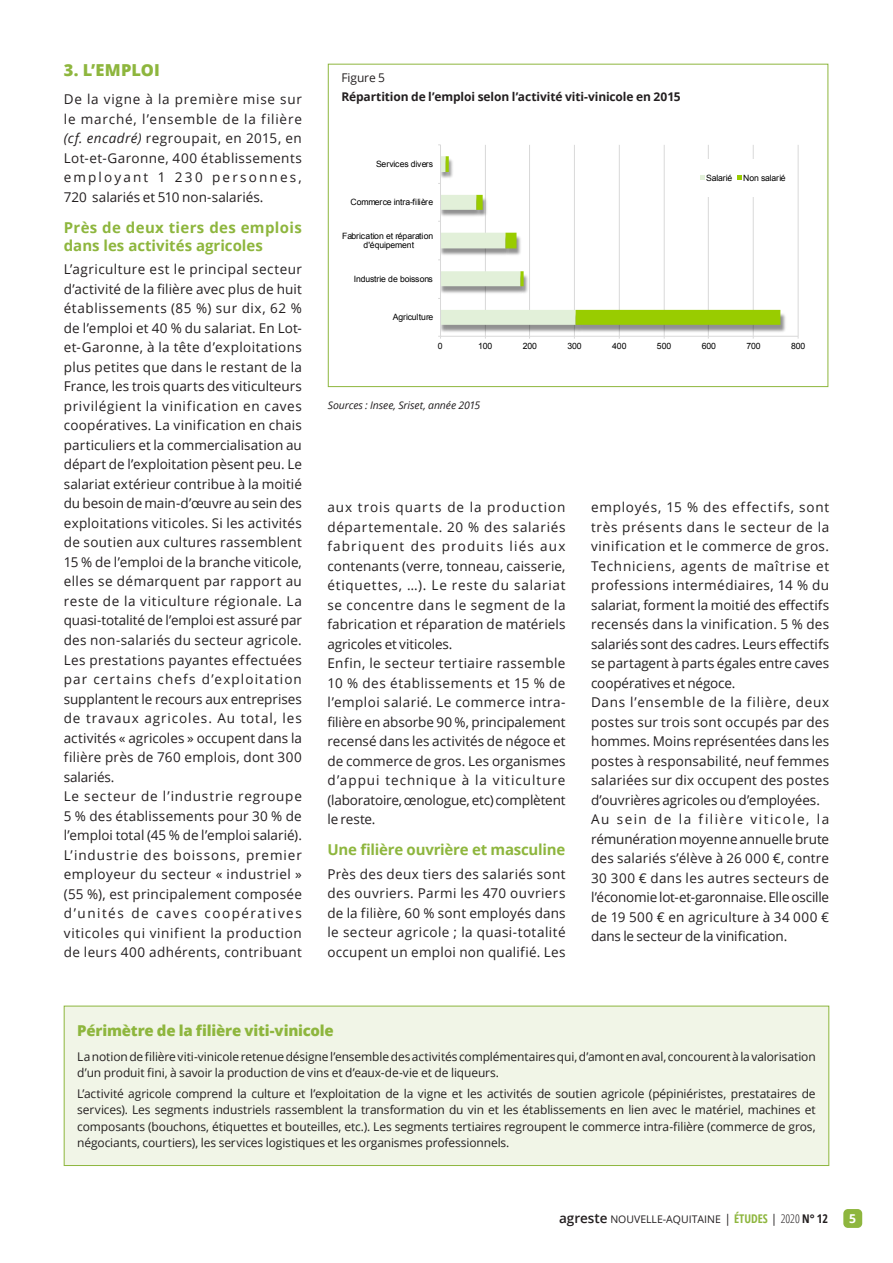
<style>
.page{position:relative;width:893px;height:1263px;background:#fff}
.page>*{position:absolute;margin:0;border:0;box-sizing:border-box;transform-origin:0 0}
.ETUDES_FF_TitreChapi{font:800 16.5px "Open Sans";letter-spacing:.005em;color:#8eb63e}
.ETUDES_Intertitre_N2{font:700 15px/18px "Open Sans";color:#8eb63e}
.ETUDES_FF_EncartTitr{font:800 15px "Open Sans";letter-spacing:-.015em;color:#8eb63e}
.ETUDES_Texte{font:13.5px/19.5px "Open Sans";letter-spacing:.01em;color:#231f20;text-align:justify}
.t1{font:700 12.15px "Open Sans";color:#fff}
.ETUDES_FF_EncartTitr-2{font:12px/16.5px "Open Sans";letter-spacing:-.01em;color:#231f20}
.ETUDES_TitreFigures{font:700 12px "Open Sans";letter-spacing:-.01em;color:#231f20}
.ETUDES_NumFigures{font:12px "Open Sans";letter-spacing:-.01em;color:#231f20}
.t2{font:10.5px "Open Sans";color:#231f20}
.ETUDES_Sources{font:italic 10.5px "Open Sans";letter-spacing:-.01em;color:#231f20}
.t3{font:8.7px/9.6px "Arial";letter-spacing:-.01em;color:#000;text-align:center}
.s1{font-style:italic}
.s2{font-weight:600;font-size:13.5px}
.s3{font-size:12px}
.s4{font-weight:700;font-stretch:condensed;font-size:12px;color:#8eb63e}
.s5{font-weight:300;font-stretch:condensed;font-size:12px}
.s6{font-weight:700;font-stretch:condensed;font-size:12px}
</style>
<div class="page">
<div style="left:843px;top:1209px;width:19px;height:19px;background:#8eb63e;border-radius:5px"></div>
<div style="left:64px;top:1006px;width:765px;height:159px;background:#f1f5e7"></div>
<div style="left:64px;top:1006px;width:765px;height:160px;border:1px solid #8eb63e"></div>
<div style="left:328px;top:64px;width:500px;height:323px;border:1px solid #8eb63e"></div>
<hr style="left:485px;top:145px;width:1px;height:191px;background:#d9d9d9">
<hr style="left:529px;top:145px;width:1px;height:191px;background:#d9d9d9">
<hr style="left:574px;top:145px;width:1px;height:191px;background:#d9d9d9">
<hr style="left:619px;top:145px;width:1px;height:191px;background:#d9d9d9">
<hr style="left:664px;top:145px;width:1px;height:191px;background:#d9d9d9">
<hr style="left:708px;top:145px;width:1px;height:191px;background:#d9d9d9">
<hr style="left:753px;top:145px;width:1px;height:191px;background:#d9d9d9">
<hr style="left:798px;top:145px;width:1px;height:191px;background:#d9d9d9">
<img style="left:442px;top:155px;width:344px;height:180px">
<svg style="left:576px;top:156px;width:204px;height:169px"></svg>
<hr style="left:440px;top:336px;width:358px;height:1px;background:#d9d9d9">
<hr style="left:440px;top:145px;width:1px;height:191px;background:#d9d9d9">
<svg style="left:438px;top:156px;width:138px;height:169px"></svg>
<div style="left:695px;top:159px;width:92px;height:37px;background:#fff"></div>
<svg style="left:700px;top:175px;width:5px;height:5px"></svg>
<svg style="left:737px;top:175px;width:5px;height:5px"></svg>
<p class="ETUDES_FF_TitreChapi" style="left:64px;top:58px;width:98px">3. L’EMPLOI</p>
<p class="ETUDES_Texte" style="left:64px;top:89px;width:240px">De la vigne à la première mise sur le marché, l’ensemble de la filière <span class="s1">(cf. encadré)</span> regroupait, en 2015, en Lot-et-Garonne, 400 établissements employant 1 230 personnes, 720 salariés et 510 non-salariés.</p>
<p class="ETUDES_Intertitre_N2" style="left:64px;top:218px;width:240px">Près de deux tiers des emplois dans les activités agricoles</p>
<p class="ETUDES_Texte" style="left:64px;top:259px;width:240px">L’agriculture est le principal secteur d’activité de la filière avec plus de huit établissements (85 %) sur dix, 62 % de l’emploi et 40 % du salariat. En Lot&shy;et-Garonne, à la tête d’exploitations plus petites que dans le restant de la France, les trois quarts des viticulteurs privilégient la vinification en caves coopératives. La vinification en chais particuliers et la commercialisation au départ de l’exploitation pèsent peu. Le salariat extérieur contribue à la moitié du besoin de main-d’œuvre au sein des exploitations viticoles. Si les activités de soutien aux cultures rassemblent 15 % de l’emploi de la branche viticole, elles se démarquent par rapport au reste de la viticulture régionale. La quasi-totalité de l’emploi est assuré par des non-salariés du secteur agricole.<br>Les prestations payantes effectuées par certains chefs d’exploitation supplantent le recours aux entreprises de travaux agricoles. Au total, les activités « agricoles » occupent dans la filière près de 760 emplois, dont 300 salariés.</p>
<p class="ETUDES_Texte" style="left:64px;top:786px;width:240px">Le secteur de l’industrie regroupe 5 % des établissements pour 30 % de l’emploi total (45 % de l’emploi salarié).<br>L’industrie des boissons, premier employeur du secteur « industriel » (55 %), est principalement composée d’unités de caves coopératives viticoles qui vinifient la production de leurs 400 adhérents, contribuant</p>
<p class="ETUDES_NumFigures" style="left:341px;top:70px;width:45px">Figure 5</p>
<p class="ETUDES_TitreFigures" style="left:341px;top:88px;width:341px">Répartition de l’emploi selon l’activité viti-vinicole en 2015</p>
<p class="t3" style="left:376px;top:159px;width:59px">Services divers</p>
<p class="t3" style="left:350px;top:197px;width:84px">Commerce intra-filière</p>
<p class="t3" style="left:342px;top:231px;width:93px">Fabrication et réparation d'équipement</p>
<p class="t3" style="left:354px;top:274px;width:81px">Industrie de boissons</p>
<p class="t3" style="left:393px;top:312px;width:42px">Agriculture</p>
<p class="t3" style="left:706px;top:173px;width:81px">Salarié Non salarié</p>
<p class="t3" style="left:438px;top:342px;width:6px">0</p>
<p class="t3" style="left:478px;top:342px;width:16px">100</p>
<p class="t3" style="left:523px;top:342px;width:16px">200</p>
<p class="t3" style="left:567px;top:342px;width:16px">300</p>
<p class="t3" style="left:612px;top:342px;width:16px">400</p>
<p class="t3" style="left:657px;top:342px;width:16px">500</p>
<p class="t3" style="left:702px;top:342px;width:16px">600</p>
<p class="t3" style="left:746px;top:342px;width:16px">700</p>
<p class="t3" style="left:791px;top:342px;width:16px">800</p>
<p class="ETUDES_Sources" style="left:328px;top:398px;width:154px">Sources : Insee, Sriset, année 2015</p>
<p class="ETUDES_Texte" style="left:327px;top:497px;width:240px">aux trois quarts de la production départementale. 20 % des salariés fabriquent des produits liés aux contenants (verre, tonneau, caisserie, étiquettes, …). Le reste du salariat se concentre dans le segment de la fabrication et réparation de matériels agricoles et viticoles.</p>
<p class="ETUDES_Texte" style="left:327px;top:653px;width:240px">Enfin, le secteur tertiaire rassemble 10 % des établissements et 15 % de l’emploi salarié. Le commerce intra&shy;filière en absorbe 90 %, principalement recensé dans les activités de négoce et de commerce de gros. Les organismes d’appui technique à la viticulture (laboratoire, œnologue, etc) complètent le reste.</p>
<p class="ETUDES_Intertitre_N2" style="left:327px;top:840px;width:240px">Une filière ouvrière et masculine</p>
<p class="ETUDES_Texte" style="left:327px;top:864px;width:240px">Près des deux tiers des salariés sont des ouvriers. Parmi les 470 ouvriers de la filière, 60 % sont employés dans le secteur agricole ; la quasi-totalité occupent un emploi non qualifié. Les</p>
<p class="ETUDES_Texte" style="left:591px;top:497px;width:240px">employés, 15 % des effectifs, sont très présents dans le secteur de la vinification et le commerce de gros.<br>Techniciens, agents de maîtrise et professions intermédiaires, 14 % du salariat, forment la moitié des effectifs recensés dans la vinification. 5 % des salariés sont des cadres. Leurs effectifs se partagent à parts égales entre caves coopératives et négoce.</p>
<p class="ETUDES_Texte" style="left:591px;top:692px;width:240px">Dans l’ensemble de la filière, deux postes sur trois sont occupés par des hommes. Moins représentées dans les postes à responsabilité, neuf femmes salariées sur dix occupent des postes d’ouvrières agricoles ou d’employées.</p>
<p class="ETUDES_Texte" style="left:591px;top:809px;width:240px">Au sein de la filière viticole, la rémunération moyenne annuelle brute des salariés s’élève à 26 000 €, contre 30 300 € dans les autres secteurs de l’économie lot-et-garonnaise. Elle oscille de 19 500 € en agriculture à 34 000 € dans le secteur de la vinification.</p>
<p class="ETUDES_FF_EncartTitr" style="left:77px;top:1019px;width:258px">Périmètre de la filière viti-vinicole</p>
<p class="ETUDES_FF_EncartTitr-2" style="left:77px;top:1048px;width:740px">La notion de filière viti-vinicole retenue désigne l’ensemble des activités complémentaires qui, d’amont en aval, concourent à la valorisation d’un produit fini, à savoir la production de vins et d’eaux-de-vie et de liqueurs.</p>
<p class="ETUDES_FF_EncartTitr-2" style="left:77px;top:1085px;width:740px;text-align:justify">L’activité agricole comprend la culture et l’exploitation de la vigne et les activités de soutien agricole (pépiniéristes, prestataires de services). Les segments industriels rassemblent la transformation du vin et les établissements en lien avec le matériel, machines et composants (bouchons, étiquettes et bouteilles, etc.). Les segments tertiaires regroupent le commerce intra-filière (commerce de gros, négociants, courtiers), les services logistiques et les organismes professionnels.</p>
<p class="t2" style="left:559px;top:1211px;width:271px"><span class="s2">agreste</span> NOUVELLE-AQUITAINE <span class="s3">|</span> <span class="s4">ÉTUDES</span> <span class="s3">|</span> <span class="s5">2020</span> <span class="s6">N° 12</span></p>
<p class="t1" style="left:849px;top:1210px;width:8px">5</p>
</div>
